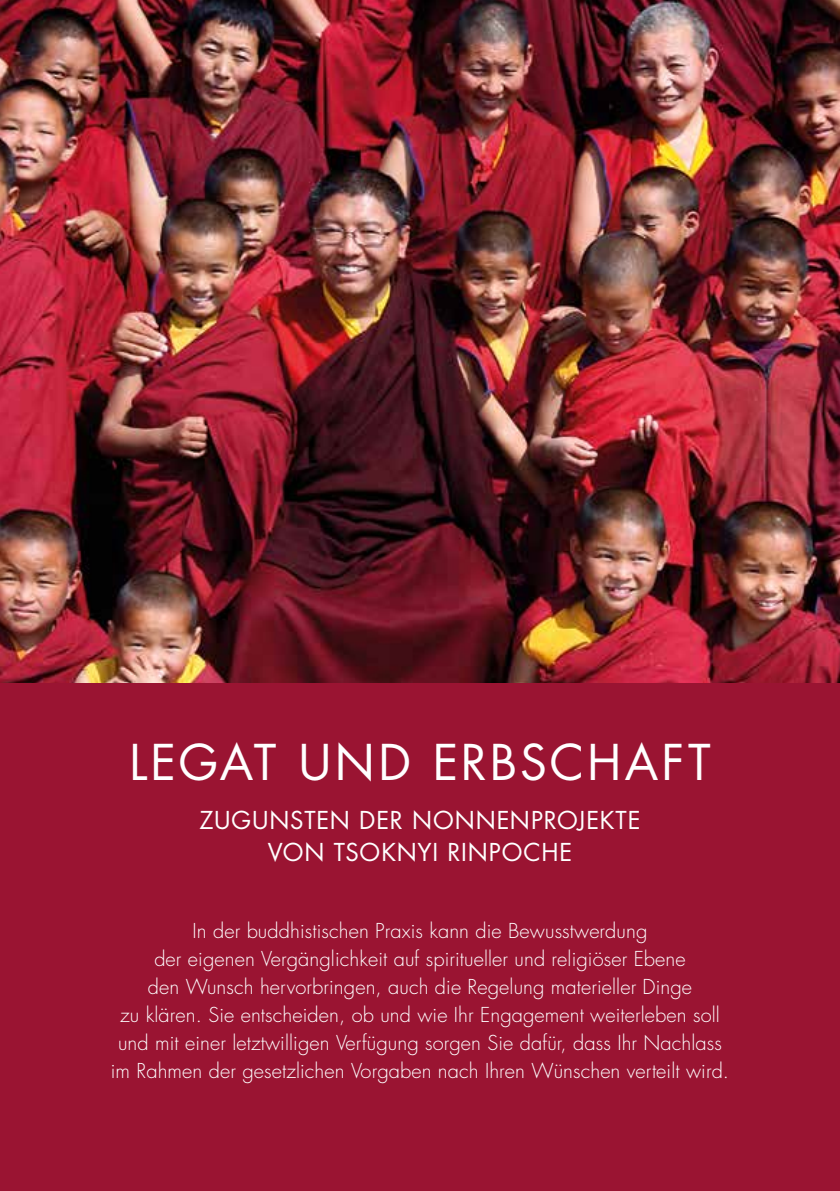
<style>
.page{position:relative;width:840px;height:1191px;background:#fff}
.page>*{position:absolute;margin:0;border:0;box-sizing:border-box;transform-origin:0 0}
.t1{font:48px "Futura";letter-spacing:.065em;color:#fff}
.t2{font:24px/32px "Futura";letter-spacing:.035em;color:#fff;text-align:center}
.t3{font:300 20px/28px "Futura";letter-spacing:.005em;color:#fff;text-align:center}
</style>
<div class="page">
<div style="left:0;top:0;width:839px;height:1191px;background:#9a1432"></div>
<img style="left:0;top:0;width:839px;height:682px">
<h1 class="t1" style="left:129px;top:732px;width:582px">LEGAT UND ERBSCHAFT</h1>
<p class="t2" style="left:199px;top:804px;width:442px">ZUGUNSTEN DER NONNENPROJEKTE<br>VON TSOKNYI RINPOCHE</p>
<p class="t3" style="left:111px;top:916px;width:619px">In der buddhistischen Praxis kann die Bewusstwerdung<br>der eigenen Vergänglichkeit auf spiritueller und religiöser Ebene<br>den Wunsch hervorbringen, auch die Regelung materieller Dinge<br>zu klären. Sie entscheiden, ob und wie Ihr Engagement weiterleben soll und mit einer letztwilligen Verfügung sorgen Sie dafür, dass Ihr Nachlass im Rahmen der gesetzlichen Vorgaben nach Ihren Wünschen verteilt wird.</p>
</div>
